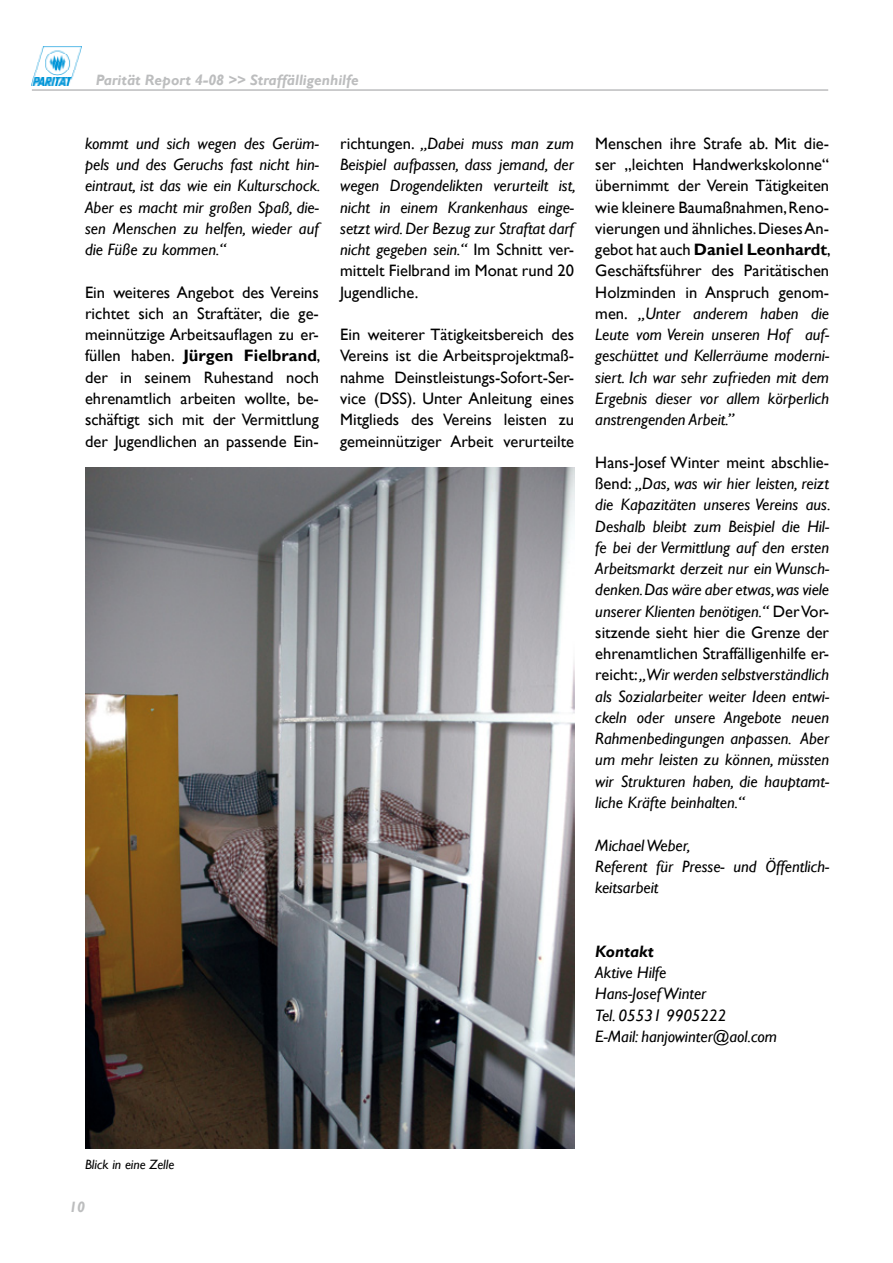
<style>
.page{position:relative;width:893px;height:1263px;background:#fff}
.page>*{position:absolute;margin:0;border:0;box-sizing:border-box;transform-origin:0 0}
.t1{font:italic 16.5px/21.3px "Gill Sans";color:#000;text-align:justify}
.t2{font:16.5px/21.3px "Gill Sans";color:#000;text-align:justify}
.t3{font:italic 700 16.5px "Gill Sans";color:#000}
.t4{font:italic 700 15px "Gill Sans";color:#bcbdbe}
.t5{font:italic 13.5px "Gill Sans";color:#000}
.s1{font-weight:700}
.s2{font-style:normal}
.s3{font-style:italic}
</style>
<div class="page">
<img style="left:32px;top:47px;width:50px;height:38px">
<hr style="left:32px;top:89px;width:796px;height:2px;background:#bcbdbe">
<img style="left:85px;top:468px;width:489px;height:680px">
<p class="t4" style="left:96px;top:71px;width:265px">Parität Report 4-08 &gt;&gt; Straffälligenhilfe</p>
<p class="t1" style="left:85px;top:133px;width:237px">kommt und sich wegen des Gerüm&shy;pels und des Geruchs fast nicht hin&shy;eintraut, ist das wie ein Kulturschock.<br>Aber es macht mir großen Spaß, die&shy;sen Menschen zu helfen, wieder auf die Füße zu kommen.“</p>
<p class="t2" style="left:85px;top:282px;width:237px">Ein weiteres Angebot des Vereins richtet sich an Straftäter, die ge&shy;meinnützige Arbeitsauflagen zu er&shy;füllen haben. <span class="s1">Jürgen Fielbrand</span>, der in seinem Ruhestand noch ehrenamtlich arbeiten wollte, be&shy;schäftigt sich mit der Vermittlung der Jugendlichen an passende Ein-</p>
<p class="t1" style="left:340px;top:133px;width:237px"><span class="s2">richtungen.</span> „Dabei muss man zum Beispiel aufpassen, dass jemand, der wegen Drogendelikten verurteilt ist, nicht in einem Krankenhaus einge&shy;setzt wird. Der Bezug zur Straftat darf nicht gegeben sein.“ <span class="s2">Im Schnitt ver&shy;mittelt Fielbrand im Monat rund 20<br>Jugendliche.</span></p>
<p class="t2" style="left:340px;top:324px;width:235px">Ein weiterer Tätigkeitsbereich des Vereins ist die Arbeitsprojektmaß&shy;nahme Deinstleistungs-Sofort-Ser&shy;vice (DSS). Unter Anleitung eines Mitglieds des Vereins leisten zu gemeinnütziger Arbeit verurteilte</p>
<p class="t2" style="left:595px;top:133px;width:237px">Menschen ihre Strafe ab. Mit die&shy;ser „leichten Handwerkskolonne“ übernimmt der Verein Tätigkeiten wie kleinere Baumaßnahmen, Reno&shy;vierungen und ähnliches. Dieses An&shy;gebot hat auch <span class="s1">Daniel Leonhardt</span>, Geschäftsführer des Paritätischen Holzminden in Anspruch genom&shy;men. <span class="s3">„Unter anderem haben die Leute vom Verein unseren Hof auf&shy;geschüttet und Kellerräume moderni&shy;siert. Ich war sehr zufrieden mit dem Ergebnis dieser vor allem körperlich anstrengenden Arbeit.”</span></p>
<p class="t1" style="left:595px;top:452px;width:237px"><span class="s2">Hans-Josef Winter meint abschlie&shy;ßend:</span> „Das, was wir hier leisten, reizt die Kapazitäten unseres Vereins aus.<br>Deshalb bleibt zum Beispiel die Hil&shy;fe bei der Vermittlung auf den ersten Arbeitsmarkt derzeit nur ein Wunsch&shy;denken. Das wäre aber etwas, was viele unserer Klienten benötigen.“ <span class="s2">Der Vor&shy;sitzende sieht hier die Grenze der ehrenamtlichen Straffälligenhilfe er&shy;reicht:</span> „Wir werden selbstverständlich als Sozialarbeiter weiter Ideen entwi&shy;ckeln oder unsere Angebote neuen Rahmenbedingungen anpassen. Aber um mehr leisten zu können, müssten wir Strukturen haben, die hauptamt&shy;liche Kräfte beinhalten.“</p>
<p class="t1" style="left:595px;top:834px;width:235px;text-align:left">Michael Weber,<br>Referent für Presse- und Öffentlich&shy;keitsarbeit</p>
<p class="t3" style="left:595px;top:942px;width:60px">Kontakt</p>
<p class="t1" style="left:595px;top:962px;width:183px;text-align:left">Aktive Hilfe<br>Hans-Josef Winter<br>Tel. 05531 9905222<br>E-Mail: hanjowinter@aol.com</p>
<p class="t5" style="left:85px;top:1157px;width:91px">Blick in eine Zelle</p>
<p class="t4" style="left:69px;top:1198px;width:17px">10</p>
</div>
